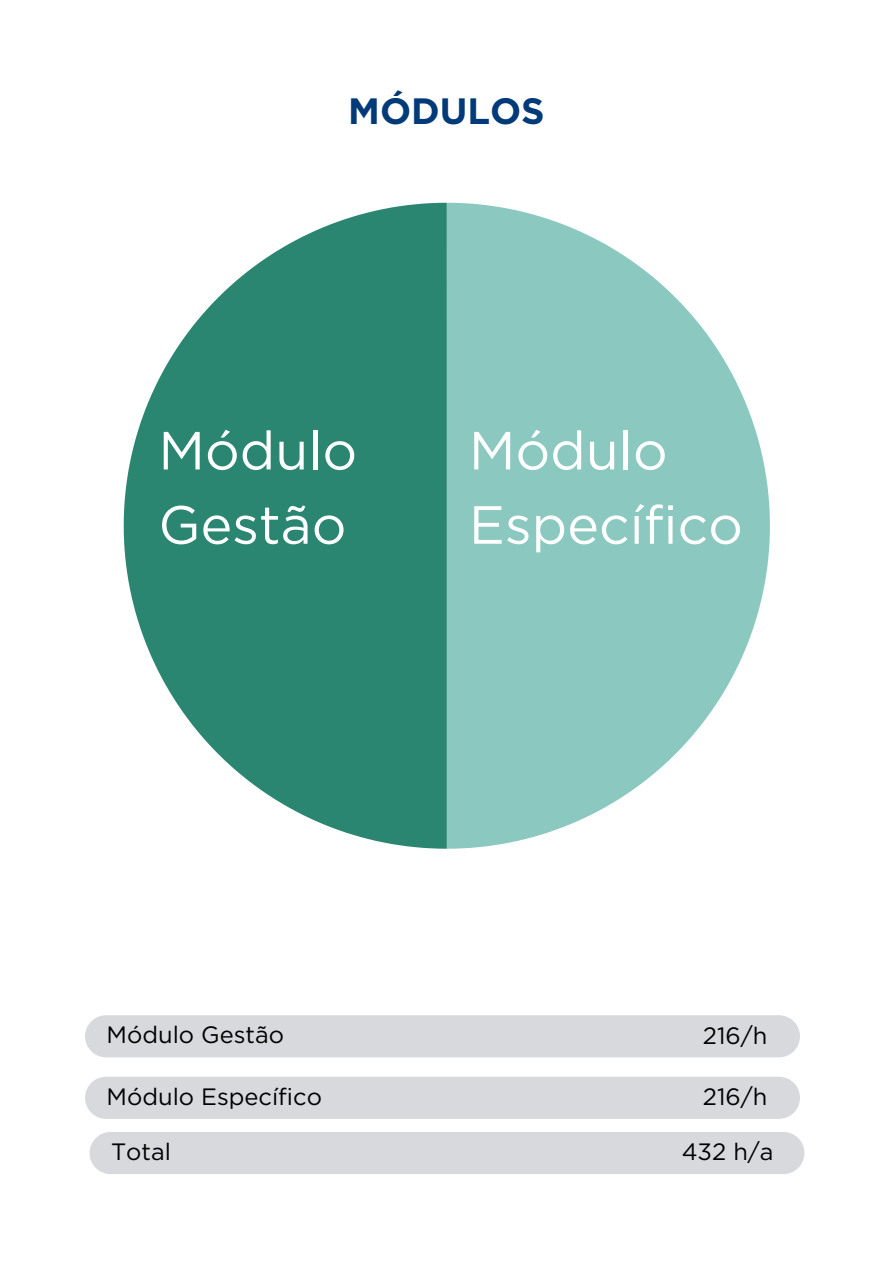
<style>
.page{position:relative;width:894px;height:1264px;background:#fff}
.page>*{position:absolute;margin:0;border:0;box-sizing:border-box;transform-origin:0 0}
.t1{font:53.55px/74.2px "Gotham";color:#fff}
.t2{font:700 36.6px "Gotham";color:#003a79}
.t3{font:23.7px "Gotham";color:#000}
</style>
<div class="page">
<svg style="left:446px;top:203px;width:323px;height:645px;fill:#8bc8c0"></svg>
<svg style="left:124px;top:203px;width:322px;height:645px;fill:#2b8671"></svg>
<div style="left:85px;top:1015px;width:714px;height:42px;background:#d7d9dd;border-radius:21px"></div>
<div style="left:85px;top:1076px;width:714px;height:42px;background:#d7d9dd;border-radius:21px"></div>
<div style="left:89px;top:1131px;width:715px;height:43px;background:#d7d9dd;border-radius:21px"></div>
<h2 class="t2" style="left:348px;top:89px;width:198px">MÓDULOS</h2>
<h1 class="t1" style="left:158px;top:413px;width:200px">Módulo<br>Gestão</h1>
<p class="t1" style="left:469px;top:413px;width:275px">Módulo<br>Específico</p>
<p class="t3" style="left:702px;top:1020px;width:66px">216/h</p>
<p class="t3" style="left:702px;top:1082px;width:66px">216/h</p>
<h1 class="t3" style="left:107px;top:1020px;width:179px">Módulo Gestão</h1>
<p class="t3" style="left:107px;top:1082px;width:217px">Módulo Específico</p>
<p class="t3" style="left:111px;top:1137px;width:61px">Total</p>
<p class="t3" style="left:681px;top:1137px;width:93px">432 h/a</p>
</div>
